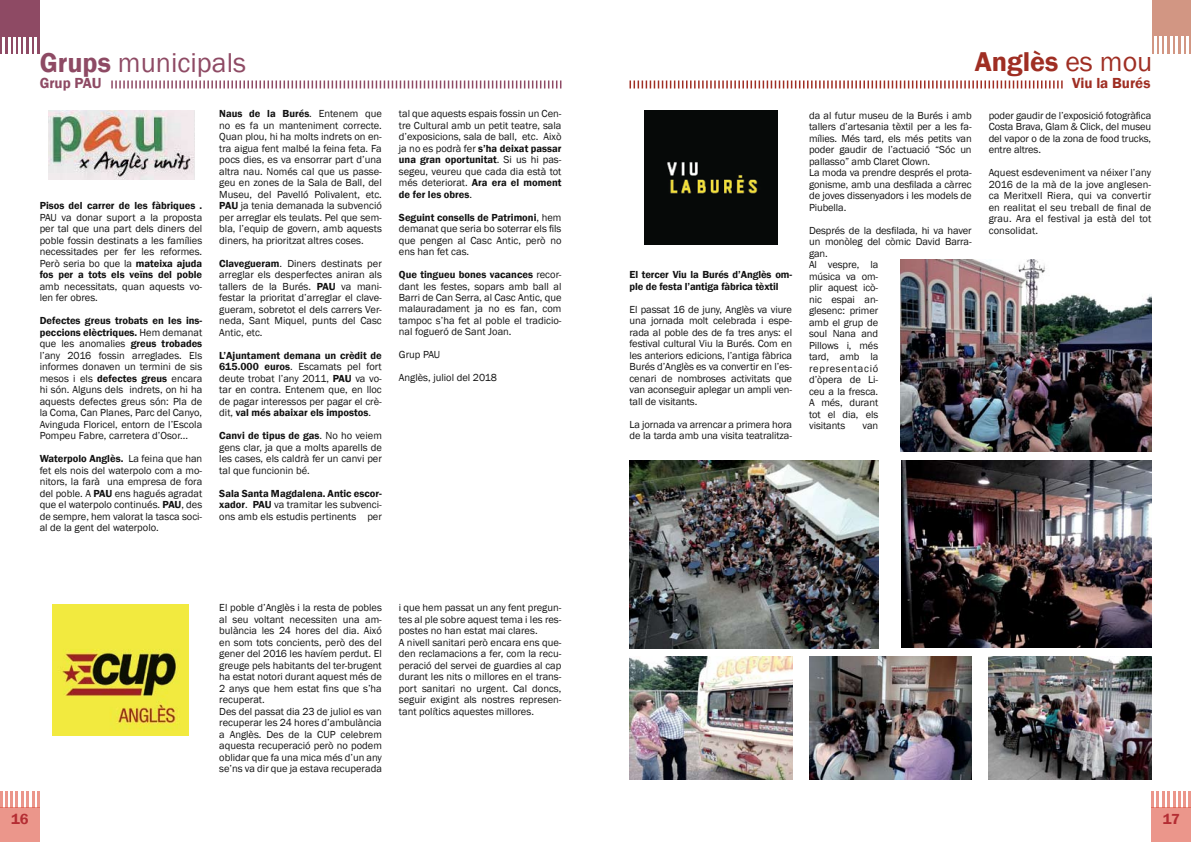
<style>
.page{position:relative;width:1191px;height:842px;background:#fff}
.page>*{position:absolute;margin:0;border:0;box-sizing:border-box;transform-origin:0 0}
.t1{font:28px "Franklin Gothic";color:#8e4a64}
.t2{font:600 28px "Franklin Gothic";color:#9f2e23}
.t3{font:600 15px "Franklin Gothic";color:#9f2e23}
.t4{font:600 15px "Franklin Gothic";color:#8e4a64}
.t5{font:600 15px "Franklin Gothic";color:#b42d33}
.t6{font:10.5px/11.5px "Franklin Gothic";color:#121212;text-align:justify}
.t7{font:600 10.5px/11.5px "Franklin Gothic";letter-spacing:-.01em;color:#121212}
.s1{font-weight:400}
.s2{font-weight:600}
</style>
<div class="page">
<div style="left:0;top:808px;width:40px;height:34px;background:#eb968b"></div>
<svg style="left:0;top:791px;width:2px;height:17px"></svg>
<hr style="left:5px;top:791px;width:3px;height:17px;background:#df513f">
<hr style="left:10px;top:791px;width:3px;height:17px;background:#df513f">
<svg style="left:16px;top:791px;width:7px;height:17px"></svg>
<hr style="left:26px;top:791px;width:3px;height:17px;background:#df513f">
<svg style="left:32px;top:791px;width:2px;height:17px"></svg>
<hr style="left:37px;top:791px;width:3px;height:17px;background:#df513f">
<div style="left:1151px;top:808px;width:40px;height:34px;background:#eb968b"></div>
<hr style="left:1188px;top:791px;width:3px;height:17px;background:#df513f">
<svg style="left:1173px;top:791px;width:12px;height:17px"></svg>
<hr style="left:1167px;top:791px;width:3px;height:17px;background:#df513f">
<svg style="left:1162px;top:791px;width:2px;height:17px"></svg>
<hr style="left:1156px;top:791px;width:3px;height:17px;background:#df513f">
<svg style="left:1151px;top:791px;width:2px;height:17px"></svg>
<div style="left:1152px;top:0;width:39px;height:54px;background:#d29683"></div>
<svg style="left:1154px;top:37px;width:2px;height:17px"></svg>
<hr style="left:1159px;top:37px;width:3px;height:17px;background:#fff">
<hr style="left:1164px;top:37px;width:3px;height:17px;background:#fff">
<svg style="left:1170px;top:37px;width:2px;height:17px"></svg>
<hr style="left:1175px;top:37px;width:3px;height:17px;background:#fff">
<svg style="left:1181px;top:37px;width:7px;height:17px"></svg>
<svg style="left:629px;top:80px;width:433px;height:8px"></svg>
<div style="left:0;top:0;width:40px;height:54px;background:#8e4a64"></div>
<svg style="left:3px;top:37px;width:12px;height:17px"></svg>
<hr style="left:18px;top:37px;width:3px;height:17px;background:#fff">
<svg style="left:24px;top:37px;width:2px;height:17px"></svg>
<hr style="left:29px;top:37px;width:3px;height:17px;background:#fff">
<svg style="left:35px;top:37px;width:2px;height:17px"></svg>
<svg style="left:111px;top:80px;width:450px;height:8px"></svg>
<img style="left:48px;top:111px;width:146px;height:68px">
<img style="left:52px;top:604px;width:136px;height:132px">
<div style="left:645px;top:111px;width:132px;height:134px;background:#060908"></div>
<img style="left:629px;top:461px;width:249px;height:187px">
<img style="left:901px;top:259px;width:250px;height:193px">
<img style="left:629px;top:656px;width:163px;height:124px">
<img style="left:809px;top:656px;width:162px;height:124px">
<img style="left:988px;top:656px;width:163px;height:124px">
<img style="left:902px;top:461px;width:249px;height:187px">
<h1 class="t2" style="left:974px;top:45px;width:179px">Anglès <span class="s1">es mou</span></h1>
<h1 class="t1" style="left:40px;top:45px;width:208px"><span class="s2">Grups</span> municipals</h1>
<h2 class="t4" style="left:40px;top:74px;width:63px">Grup PAU</h2>
<h2 class="t3" style="left:1072px;top:74px;width:80px">Viu la Burés</h2>
<p class="t7" style="left:40px;top:200px;width:164px">Pisos del carrer de les fàbriques .</p>
<p class="t6" style="left:40px;top:212px;width:164px">PAU va donar suport a la proposta per tal que una part dels diners del poble fossin destinats a les famílies necessitades per fer les reformes.<br>Però seria bo que la <span class="s2">mateixa ajuda fos per a tots els veïns del poble</span></p>
<p class="t6" style="left:40px;top:281px;width:164px">amb necessitats, quan aquests vo&shy;len fer obres.</p>
<p class="t6" style="left:40px;top:315px;width:164px"><span class="s2">Defectes greus trobats en les ins&shy;peccions elèctriques.</span> Hem demanat que les anomalies <span class="s2">greus trobades </span>l’any 2016 fossin arreglades. Els informes donaven un termini de sis mesos i els <span class="s2">defectes greus</span> encara hi són. Alguns dels indrets, on hi ha aquests defectes greus són: Pla de la Coma, Can Planes, Parc del Canyo, Avinguda Floricel, entorn de l’Escola Pompeu Fabre, carretera d’Osor...</p>
<p class="t6" style="left:40px;top:453px;width:164px"><span class="s2">Waterpolo Anglès.</span> La feina que han fet els nois del waterpolo com a mo&shy;nitors, la farà una empresa de fora del poble. A <span class="s2">PAU</span> ens hagués agradat que el waterpolo continués. <span class="s2">PAU</span>, des de sempre, hem valorat la tasca soci&shy;al de la gent del waterpolo.</p>
<p class="t6" style="left:219px;top:108px;width:164px"><span class="s2">Naus de la Burés</span>. Entenem que no es fa un manteniment correcte.<br>Quan plou, hi ha molts indrets on en&shy;tra aigua fent malbé la feina feta. Fa pocs dies, es va ensorrar part d’una altra nau. Només cal que us passe&shy;geu en zones de la Sala de Ball, del Museu, del Pavelló Polivalent, etc.<br><span class="s2">PAU</span> ja tenia demanada la subvenció per arreglar els teulats. Pel que sem&shy;bla, l’equip de govern, amb aquests diners, ha prioritzat altres coses.</p>
<p class="t6" style="left:219px;top:258px;width:164px"><span class="s2">Clavegueram</span>. Diners destinats per arreglar els desperfectes aniran als tallers de la Burés. <span class="s2">PAU</span> va mani&shy;festar la prioritat d’arreglar el clave&shy;gueram, sobretot el dels carrers Ver&shy;neda, Sant Miquel, punts del Casc Antic, etc.</p>
<p class="t6" style="left:219px;top:350px;width:164px"><span class="s2">L’Ajuntament demana un crèdit de 615.000 euros</span>. Escamats pel fort deute trobat l’any 2011, <span class="s2">PAU</span> va vo&shy;tar en contra. Entenem que, en lloc de pagar interessos per pagar el crè&shy;dit, <span class="s2">val més abaixar els impostos</span>.</p>
<p class="t6" style="left:219px;top:430px;width:164px"><span class="s2">Canvi de tipus de gas</span>. No ho veiem gens clar, ja que a molts aparells de les cases, els caldrà fer un canvi per tal que funcionin bé.</p>
<p class="t6" style="left:219px;top:488px;width:164px"><span class="s2">Sala Santa Magdalena. Antic escor&shy;xador</span>. <span class="s2">PAU</span> va tramitar les subvenci&shy;ons amb els estudis pertinents per</p>
<p class="t6" style="left:399px;top:108px;width:164px">tal que aquests espais fossin un Cen&shy;tre Cultural amb un petit teatre, sala d’exposicions, sala de ball, etc. Això ja no es podrà fer <span class="s2">s’ha deixat passar una gran oportunitat</span>. Si us hi pas&shy;segeu, veureu que cada dia està tot més deteriorat. <span class="s2">Ara era el moment de fer les obres</span>.</p>
<p class="t6" style="left:399px;top:211px;width:164px"><span class="s2">Seguint consells de Patrimoni</span>, hem demanat que seria bo soterrar els fils que pengen al Casc Antic, però no ens han fet cas.</p>
<p class="t6" style="left:399px;top:269px;width:164px"><span class="s2">Que tingueu bones vacances</span> recor&shy;dant les festes, sopars amb ball al Barri de Can Serra, al Casc Antic, que malauradament ja no es fan, com tampoc s’ha fet al poble el tradicio&shy;nal fogueró de Sant Joan.</p>
<p class="t6" style="left:399px;top:344px;width:100px;line-height:23px">Grup PAU<br>Anglès, juliol del 2018</p>
<p class="t6" style="left:219px;top:602px;width:164px;text-align:left">El poble d’Anglès i la resta de pobles al seu voltant necessiten una am&shy;bulància les 24 hores del dia. Aixó en som tots concients, però des del gener del 2016 les havíem perdut. El greuge pels habitants del ter-brugent ha estat notori durant aquest més de 2 anys que hem estat fins que s’ha recuperat.<br>Des del passat dia 23 de juliol es van recuperar les 24 hores d’ambulància a Anglès. Des de la CUP celebrem aquesta recuperació però no podem oblidar que fa una mica més d’un any se’ns va dir que ja estava recuperada</p>
<p class="t6" style="left:399px;top:602px;width:164px;text-align:left">i que hem passat un any fent pregun&shy;tes al ple sobre aquest tema i les res&shy;postes no han estat mai clares.<br>A nivell sanitari però encara ens que&shy;den reclamacions a fer, com la recu&shy;peració del servei de guardies al cap durant les nits o millores en el trans&shy;port sanitari no urgent. Cal doncs, seguir exigint als nostres represen&shy;tant polítics aquestes millores.</p>
<p class="t7" style="left:629px;top:269px;width:164px">El tercer Viu la Burés d’Anglès om&shy;ple de festa l’antiga fàbrica tèxtil</p>
<p class="t6" style="left:629px;top:304px;width:164px">El passat 16 de juny, Anglès va viure una jornada molt celebrada i espe&shy;rada al poble des de fa tres anys: el festival cultural Viu la Burés. Com en les anteriors edicions, l’antiga fàbrica Burés d’Anglès es va convertir en l’es&shy;cenari de nombroses activitats que van aconseguir aplegar un ampli ven&shy;tall de visitants.</p>
<p class="t6" style="left:629px;top:418px;width:164px">La jornada va arrencar a primera hora de la tarda amb una visita teatralitza-</p>
<p class="t6" style="left:809px;top:110px;width:164px;text-align:left">da al futur museu de la Burés i amb tallers d’artesania tèxtil per a les fa&shy;mílies. Més tard, els més petits van poder gaudir de l’actuació “Sóc un pallasso” amb Claret Clown.<br>La moda va prendre després el prota&shy;gonisme, amb una desfilada a càrrec de joves dissenyadors i les models de<br>Piubella.</p>
<p class="t6" style="left:809px;top:225px;width:164px;text-align:left">Després de la desfilada, hi va haver un monòleg del còmic David Barra&shy;gan.<br>Al vespre, la<br>música va om-<br>plir aquest icò-<br>nic espai an-<br>glesenc: primer<br>amb el grup de<br>soul Nana and<br>Pillows i, més<br>tard, amb la<br>representació<br>d’òpera de Li-<br>ceu a la fresca.<br>A més, durant<br>tot el dia, els<br>visitants</p>
<p class="t6" style="left:862px;top:420px;width:17px">van</p>
<p class="t6" style="left:988px;top:110px;width:164px">poder gaudir de l’exposició fotogràfica Costa Brava, Glam &amp; Click, del museu del vapor o de la zona de food trucks, entre altres.</p>
<p class="t6" style="left:988px;top:167px;width:164px">Aquest esdeveniment va néixer l’any 2016 de la mà de la jove anglesen&shy;ca Meritxell Riera, qui va convertir en realitat el seu treball de final de grau. Ara el festival ja està del tot consolidat.</p>
<h2 class="t5" style="left:11px;top:810px;width:19px">16</h2>
<h2 class="t5" style="left:1163px;top:810px;width:18px">17</h2>
</div>
